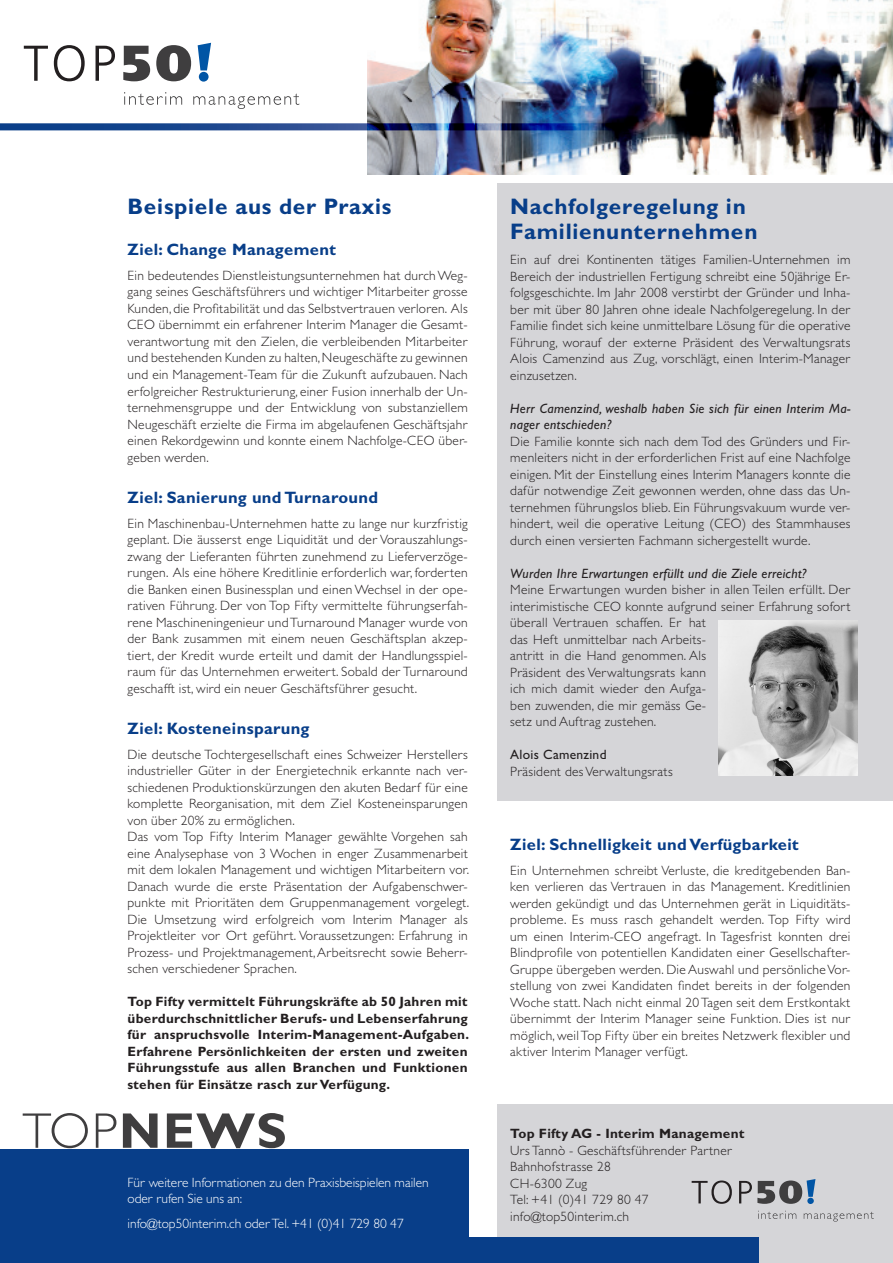
<style>
.page{position:relative;width:893px;height:1263px;background:#fff}
.page>*{position:absolute;margin:0;border:0;box-sizing:border-box;transform-origin:0 0}
.Titel{font:700 22.5px/24.8px "Gill Sans MT Std";letter-spacing:.03em;color:#083e89}
.Untertitel_gross{font:700 16.5px "Gill Sans MT Std";letter-spacing:.02em;color:#083e89}
.Grundtext{font:300 13.5px/16.5px "Gill Sans MT Std";letter-spacing:.02em;color:#231f20;text-align:justify}
.Grundtext-2{font:700 13.5px/16.5px "Gill Sans MT Std";letter-spacing:.02em;color:#231f20;text-align:justify}
.Grundtext-3{font:italic 500 13.5px/16.5px "Gill Sans MT Std";letter-spacing:.02em;color:#231f20}
.t1{font:300 13.5px/16.2px "Gill Sans MT Std";color:#fff}
.Untertitel{font:300 13.5px "Gill Sans MT Std";letter-spacing:.02em;color:#231f20}
.Untertitel-2{font:700 13.5px "Gill Sans MT Std";letter-spacing:.02em;color:#231f20}
.Grundtext-4{font:500 13.5px "Gill Sans MT Std";letter-spacing:.02em;color:#231f20}
</style>
<div class="page">
<div style="left:497px;top:1104px;width:396px;height:159px;background:#d5d5d8"></div>
<div style="left:0;top:1149px;width:469px;height:114px;background:#083e89"></div>
<div style="left:277px;top:1237px;width:482px;height:26px;background:#083e89"></div>
<div style="left:497px;top:184px;width:396px;height:617px;background:#d5d5d8"></div>
<img style="left:368px;top:0;width:525px;height:174px">
<svg style="left:0;top:123px;width:627px;height:7px;background:#234486"></svg>
<svg style="left:23px;top:1113px;width:262px;height:35px"></svg>
<svg style="left:124px;top:92px;width:175px;height:17px"></svg>
<svg style="left:198px;top:43px;width:13px;height:39px"></svg>
<svg style="left:123px;top:45px;width:68px;height:36px"></svg>
<svg style="left:24px;top:45px;width:91px;height:36px"></svg>
<svg style="left:758px;top:1211px;width:116px;height:10px"></svg>
<svg style="left:692px;top:1179px;width:123px;height:25px"></svg>
<img style="left:719px;top:621px;width:139px;height:154px">
<p class="Titel" style="left:128px;top:194px;width:265px">Beispiele aus der Praxis</p>
<p class="Untertitel_gross" style="left:128px;top:239px;width:210px">Ziel: Change Management</p>
<p class="Grundtext" style="left:128px;top:267px;width:342px">Ein bedeutendes Dienstleistungsunternehmen hat durch Weg&shy;gang seines Geschäftsführers und wichtiger Mitarbeiter grosse Kunden, die Profitabilität und das Selbstvertrauen verloren. Als CEO übernimmt ein erfahrener Interim Manager die Gesamt&shy;verantwortung mit den Zielen, die verbleibenden Mitarbeiter und bestehenden Kunden zu halten, Neugeschäfte zu gewinnen und ein Management-Team für die Zukunft aufzubauen. Nach erfolgreicher Restrukturierung, einer Fusion innerhalb der Un&shy;ternehmensgruppe und der Entwicklung von substanziellem Neugeschäft erzielte die Firma im abgelaufenen Geschäftsjahr einen Rekordgewinn und konnte einem Nachfolge-CEO über&shy;geben werden.</p>
<p class="Untertitel_gross" style="left:128px;top:487px;width:252px">Ziel: Sanierung und Turnaround</p>
<p class="Grundtext" style="left:128px;top:514px;width:342px">Ein Maschinenbau-Unternehmen hatte zu lange nur kurzfristig geplant. Die äusserst enge Liquidität und der Vorauszahlungs&shy;zwang der Lieferanten führten zunehmend zu Lieferverzöge&shy;rungen. Als eine höhere Kreditlinie erforderlich war, forderten die Banken einen Businessplan und einen Wechsel in der ope&shy;rativen Führung. Der von Top Fifty vermittelte führungserfah&shy;rene Maschineningenieur und Turnaround Manager wurde von der Bank zusammen mit einem neuen Geschäftsplan akzep&shy;tiert, der Kredit wurde erteilt und damit der Handlungsspiel&shy;raum für das Unternehmen erweitert. Sobald der Turnaround geschafft ist, wird ein neuer Geschäftsführer gesucht.</p>
<p class="Untertitel_gross" style="left:128px;top:718px;width:183px">Ziel: Kosteneinsparung</p>
<p class="Grundtext" style="left:128px;top:745px;width:342px">Die deutsche Tochtergesellschaft eines Schweizer Herstellers industrieller Güter in der Energietechnik erkannte nach ver&shy;schiedenen Produktionskürzungen den akuten Bedarf für eine komplette Reorganisation, mit dem Ziel Kosteneinsparungen von über 20% zu ermöglichen.</p>
<p class="Grundtext" style="left:128px;top:828px;width:343px">Das vom Top Fifty Interim Manager gewählte Vorgehen sah eine Analysephase von 3 Wochen in enger Zusammenarbeit mit dem lokalen Management und wichtigen Mitarbeitern vor.<br>Danach wurde die erste Präsentation der Aufgabenschwer&shy;punkte mit Prioritäten dem Gruppenmanagement vorgelegt.<br>Die Umsetzung wird erfolgreich vom Interim Manager als Projektleiter vor Ort geführt. Voraussetzungen: Erfahrung in Prozess- und Projektmanagement, Arbeitsrecht sowie Beherr&shy;schen verschiedener Sprachen.</p>
<p class="Grundtext-2" style="left:128px;top:993px;width:343px">Top Fifty vermittelt Führungskräfte ab 50 Jahren mit überdurchschnittlicher Berufs- und Lebenserfahrung für anspruchsvolle Interim-Management-Aufgaben.<br>Erfahrene Persönlichkeiten der ersten und zweiten Führungsstufe aus allen Branchen und Funktionen stehen für Einsätze rasch zur Verfügung.</p>
<p class="t1" style="left:128px;top:1174px;width:303px">Für weitere Informationen zu den Praxisbeispielen mailen oder rufen Sie uns an:</p>
<p class="t1" style="left:128px;top:1215px;width:278px">info@top50interim.ch oder Tel. +41 (0)41 729 80 47</p>
<p class="Titel" style="left:510px;top:194px;width:249px">Nachfolgeregelung in<br>Familienunternehmen</p>
<p class="Grundtext" style="left:510px;top:251px;width:342px">Ein auf drei Kontinenten tätiges Familien-Unternehmen im Bereich der industriellen Fertigung schreibt eine 50jährige Er&shy;folgsgeschichte. Im Jahr 2008 verstirbt der Gründer und Inha&shy;ber mit über 80 Jahren ohne ideale Nachfolgeregelung. In der Familie findet sich keine unmittelbare Lösung für die operative Führung, worauf der externe Präsident des Verwaltungsrats Alois Camenzind aus Zug, vorschlägt, einen Interim-Manager einzusetzen.</p>
<p class="Grundtext-3" style="left:510px;top:400px;width:342px">Herr Camenzind, weshalb haben Sie sich für einen Interim Ma&shy;nager entschieden?</p>
<p class="Grundtext" style="left:510px;top:433px;width:342px">Die Familie konnte sich nach dem Tod des Gründers und Fir&shy;menleiters nicht in der erforderlichen Frist auf eine Nachfolge einigen. Mit der Einstellung eines Interim Managers konnte die dafür notwendige Zeit gewonnen werden, ohne dass das Un&shy;ternehmen führungslos blieb. Ein Führungsvakuum wurde ver&shy;hindert, weil die operative Leitung (CEO) des Stammhauses durch einen versierten Fachmann sichergestellt wurde.</p>
<p class="Grundtext-3" style="left:510px;top:565px;width:298px">Wurden Ihre Erwartungen erfüllt und die Ziele erreicht?</p>
<p class="Grundtext" style="left:510px;top:581px;width:342px;text-align:left">Meine Erwartungen wurden bisher in allen Teilen erfüllt. Der interimistische CEO konnte aufgrund seiner Erfahrung sofort überall Vertrauen schaffen. Er hat<br>das Heft unmittelbar nach Arbeits-<br>antritt in die Hand genommen. Als<br>Präsident des Verwaltungsrats kann<br>ich mich damit wieder den Aufga-<br>ben zuwenden, die mir gemäss Ge-<br>setz und Auftrag zustehen.</p>
<p class="Grundtext-4" style="left:510px;top:747px;width:98px">Alois Camenzind</p>
<p class="Grundtext" style="left:510px;top:763px;width:164px">Präsident des Verwaltungsrats</p>
<p class="Untertitel_gross" style="left:510px;top:834px;width:290px">Ziel: Schnelligkeit und Verfügbarkeit</p>
<p class="Grundtext" style="left:510px;top:862px;width:342px">Ein Unternehmen schreibt Verluste, die kreditgebenden Ban&shy;ken verlieren das Vertrauen in das Management. Kreditlinien werden gekündigt und das Unternehmen gerät in Liquiditäts&shy;probleme. Es muss rasch gehandelt werden. Top Fifty wird um einen Interim-CEO angefragt. In Tagesfrist konnten drei Blindprofile von potentiellen Kandidaten einer Gesellschafter-Gruppe übergeben werden. Die Auswahl und persönliche Vor&shy;stellung von zwei Kandidaten findet bereits in der folgenden Woche statt. Nach nicht einmal 20 Tagen seit dem Erstkontakt übernimmt der Interim Manager seine Funktion. Dies ist nur möglich, weil Top Fifty über ein breites Netzwerk flexibler und aktiver Interim Manager verfügt.</p>
<p class="Untertitel-2" style="left:510px;top:1125px;width:236px">Top Fifty AG - Interim Management</p>
<p class="Untertitel" style="left:510px;top:1142px;width:223px">Urs Tannò - Geschäftsführender Partner</p>
<p class="Untertitel" style="left:510px;top:1158px;width:102px">Bahnhofstrasse 28</p>
<p class="Untertitel" style="left:510px;top:1175px;width:78px">CH-6300 Zug</p>
<p class="Untertitel" style="left:510px;top:1191px;width:140px">Tel: +41 (0)41 729 80 47</p>
<p class="Untertitel" style="left:510px;top:1208px;width:120px">info@top50interim.ch</p>
</div>
